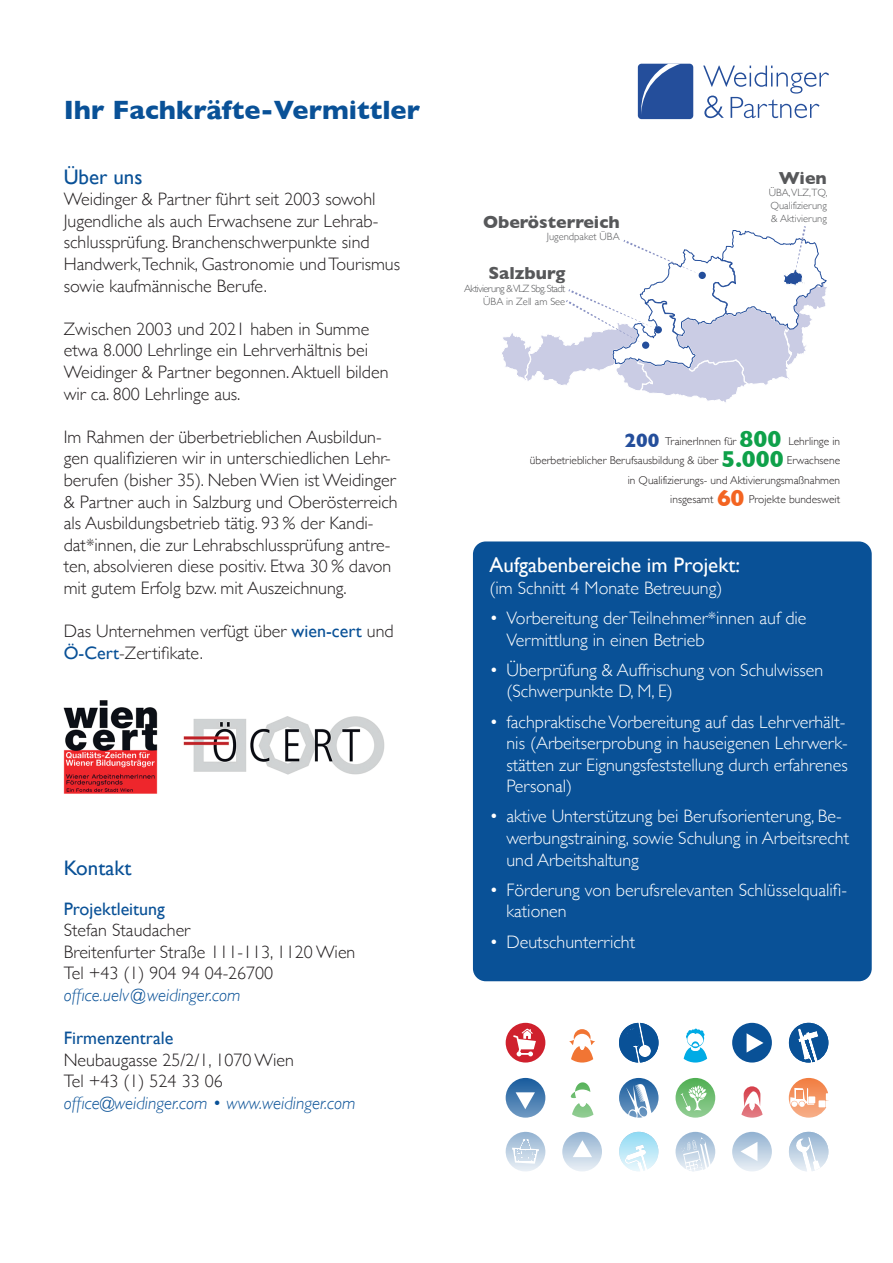
<style>
.page{position:relative;width:893px;height:1263px;background:#fff}
.page>*{position:absolute;margin:0;border:0;box-sizing:border-box;transform-origin:0 0}
.t1{font:700 27px "Gill Sans";color:#095197}
.t2{font:21px "Gill Sans";color:#fff}
.t3{font:21px "Gill Sans";color:#095197}
.t4{font:300 18px/21.6px "Gill Sans";color:#231f20}
.t5{font:300 18px/21.6px "Gill Sans";color:#fff}
.t6{font:italic 300 18px "Gill Sans";color:#095197}
.t7{font:18px "Gill Sans";color:#095197}
.t8{font:700 17.7px "Gill Sans";color:#57585a}
.t9{font:300 11.4px/19.4px "Gill Sans";color:#231f20;text-align:right}
.t10{font:300 10.5px/12.6px "Gill Sans";color:#57585a;text-align:justify}
.t11{font:300 10.5px/12.6px "Gill Sans";letter-spacing:-.06em;color:#57585a;text-align:right}
.s1{font-weight:400;color:#095197}
.s2{font-weight:700;font-size:19.5px;color:#244e9b}
.s3{font-weight:700;font-size:23.4px;color:#0fa14a}
.s4{font-weight:700;font-size:23.4px;color:#f36421}
</style>
<div class="page">
<div style="left:473px;top:541px;width:399px;height:440px;background:#095197;border-radius:13px"></div>
<svg style="left:502px;top:226px;width:325px;height:176px"></svg>
<div style="left:638px;top:64px;width:55px;height:55px;background:#244e9b;border-radius:4px"></div>
<svg style="left:641px;top:64px;width:39px;height:50px"></svg>
<svg style="left:703px;top:66px;width:126px;height:52px"></svg>
<img style="left:63px;top:700px;width:322px;height:94px">
<svg style="left:506px;top:1078px;width:39px;height:40px"></svg>
<svg style="left:732px;top:1132px;width:40px;height:39px"></svg>
<svg style="left:562px;top:1132px;width:40px;height:39px"></svg>
<svg style="left:732px;top:1023px;width:40px;height:39px"></svg>
<svg style="left:569px;top:1029px;width:26px;height:33px"></svg>
<svg style="left:741px;top:1086px;width:22px;height:32px"></svg>
<svg style="left:684px;top:1028px;width:23px;height:34px"></svg>
<svg style="left:570px;top:1082px;width:23px;height:36px"></svg>
<svg style="left:505px;top:1131px;width:41px;height:40px"></svg>
<svg style="left:789px;top:1078px;width:39px;height:40px"></svg>
<svg style="left:675px;top:1078px;width:40px;height:40px"></svg>
<svg style="left:506px;top:1023px;width:39px;height:39px"></svg>
<svg style="left:619px;top:1132px;width:39px;height:39px"></svg>
<svg style="left:789px;top:1023px;width:39px;height:39px"></svg>
<svg style="left:619px;top:1078px;width:39px;height:40px"></svg>
<svg style="left:789px;top:1132px;width:39px;height:39px"></svg>
<svg style="left:619px;top:1023px;width:39px;height:39px"></svg>
<svg style="left:675px;top:1132px;width:40px;height:39px"></svg>
<h1 class="t1" style="left:64px;top:88px;width:358px">Ihr Fachkräfte-Vermittler</h1>
<p class="t3" style="left:64px;top:164px;width:80px">Über uns</p>
<p class="t4" style="left:64px;top:188px;width:338px">Weidinger &amp; Partner führt seit 2003 sowohl Jugendliche als auch Erwachsene zur Lehrab&shy;schlussprüfung. Branchenschwerpunkte sind Handwerk,Technik, Gastronomie und Tourismus sowie kaufmännische Berufe.</p>
<p class="t4" style="left:64px;top:317px;width:326px">Zwischen 2003 und 2021 haben in Summe etwa 8.000 Lehrlinge ein Lehrverhältnis bei Weidinger &amp; Partner begonnen. Aktuell bilden wir ca. 800 Lehrlinge aus.</p>
<p class="t4" style="left:64px;top:425px;width:335px">Im Rahmen der überbetrieblichen Ausbildun&shy;gen qualifizieren wir in unterschiedlichen Lehr&shy;berufen (bisher 35). Neben Wien ist Weidinger &amp; Partner auch in Salzburg und Oberösterreich als Ausbildungsbetrieb tätig. 93 % der Kandi&shy;dat*innen, die zur Lehrabschlussprüfung antre&shy;ten, absolvieren diese positiv. Etwa 30 % davon mit gutem Erfolg bzw. mit Auszeichnung.</p>
<p class="t4" style="left:64px;top:620px;width:331px">Das Unternehmen verfügt über <span class="s1">wien-cert</span> und<br><span class="s1">Ö-Cert</span>-Zertifikate.</p>
<p class="t3" style="left:64px;top:855px;width:69px">Kontakt</p>
<p class="t7" style="left:64px;top:898px;width:103px">Projektleitung</p>
<p class="t4" style="left:64px;top:918px;width:293px">Stefan Staudacher<br>Breitenfurter Straße 111-113, 1120 Wien<br>Tel +43 (1) 904 94 04-26700</p>
<p class="t6" style="left:64px;top:985px;width:178px">office.uelv@weidinger.com</p>
<p class="t7" style="left:64px;top:1027px;width:111px">Firmenzentrale</p>
<p class="t4" style="left:64px;top:1048px;width:232px">Neubaugasse 25/2/1, 1070 Wien<br>Tel +43 (1) 524 33 06</p>
<p class="t6" style="left:64px;top:1093px;width:293px">office@weidinger.com • www.weidinger.com</p>
<p class="t8" style="left:483px;top:208px;width:138px">Oberösterreich</p>
<p class="t10" style="left:547px;top:230px;width:74px">Jugendpaket ÜBA</p>
<p class="t8" style="left:488px;top:259px;width:78px">Salzburg</p>
<p class="t11" style="left:464px;top:282px;width:103px">Aktivierung &amp; VLZ Sbg. Stadt<br>ÜBA in Zell am See</p>
<p class="t8" style="left:779px;top:164px;width:50px">Wien</p>
<p class="t10" style="left:769px;top:186px;width:60px">ÜBA,VLZ,TQ, Qualifizierung &amp; Aktivierung</p>
<p class="t9" style="left:530px;top:431px;width:312px"><span class="s2">200</span> TrainerInnen für <span class="s3">800</span> Lehrlinge in<br>überbetrieblicher Berufsausbildung &amp; über <span class="s3">5.000</span> Erwachsene in Qualifizierungs- und Aktivierungsmaßnahmen<br>insgesamt <span class="s4">60</span> Projekte bundesweit</p>
<p class="t2" style="left:489px;top:553px;width:252px">Aufgabenbereiche im Projekt:</p>
<p class="t5" style="left:489px;top:576px;width:234px">(im Schnitt 4 Monate Betreuung)</p>
<p class="t5" style="left:506px;top:607px;width:302px;text-indent:-17px">• Vorbereitung der Teilnehmer*innen auf die<br>Vermittlung in einen Betrieb</p>
<p class="t5" style="left:506px;top:658px;width:318px;text-indent:-17px">• Überprüfung &amp; Auffrischung von Schulwissen (Schwerpunkte D, M, E)</p>
<p class="t5" style="left:506px;top:710px;width:343px;text-indent:-17px">• fachpraktische Vorbereitung auf das Lehrverhält&shy;nis (Arbeitserprobung in hauseigenen Lehrwerk&shy;stätten zur Eignungsfeststellung durch erfahrenes Personal)</p>
<p class="t5" style="left:506px;top:805px;width:344px;text-indent:-17px">• aktive Unterstützung bei Berufsorienterung, Be&shy;werbungstraining, sowie Schulung in Arbeitsrecht und Arbeitshaltung</p>
<p class="t5" style="left:506px;top:878px;width:342px;text-indent:-17px">• Förderung von berufsrelevanten Schlüsselqualifi&shy;kationen</p>
<p class="t5" style="left:489px;top:930px;width:147px">• Deutschunterricht</p>
</div>
